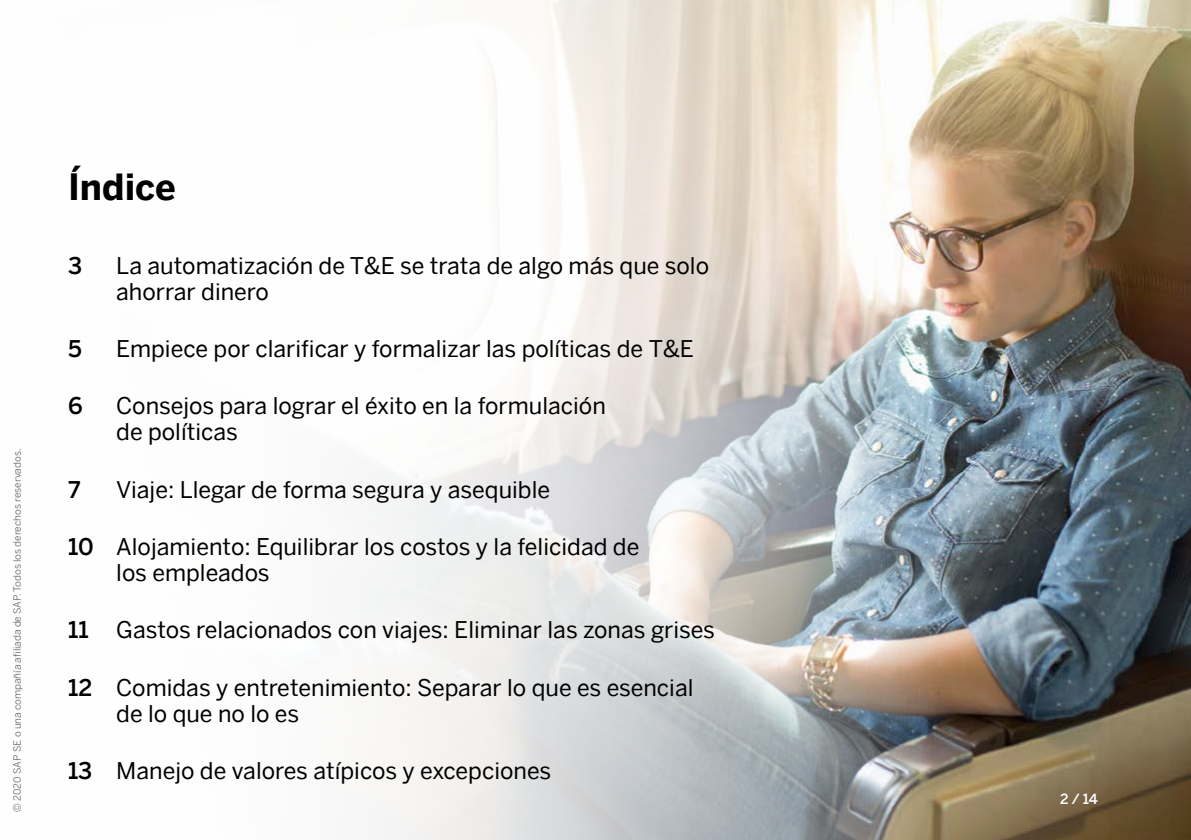
<style>
.page{position:relative;width:1191px;height:840px;background:#fff}
.page>*{position:absolute;margin:0;border:0;box-sizing:border-box;transform-origin:0 0}
.GB_A5____000_Table_o{font:700 36px "Benton Sans";color:#000}
.t1{font:23px/26px "Benton Sans";color:#000}
.t2{font:500 23px "Benton Sans";color:#000}
.GB_A5____99_Page_Num{font:500 14px "Benton Sans";color:#fff}
.GB_A5____100{font:10px "Benton Sans";color:#666}
.s1{font-weight:500}
</style>
<div class="page">
<img style="left:1108px;top:0;width:83px;height:839px">
<img style="left:360px;top:0;width:748px;height:839px">
<p class="GB_A5____100" style="left:10px;top:811px;width:364px;rotate:-90deg">© 2020 SAP SE o una compañía afiliada de SAP. Todos los derechos reservados.</p>
<p class="GB_A5____000_Table_o" style="left:68px;top:160px;width:109px">Índice</p>
<p class="t2" style="left:68px;top:245px;width:16px">3</p>
<p class="t1" style="left:116px;top:249px;width:594px">La automatización de T&amp;E se trata de algo más que solo ahorrar dinero</p>
<p class="t2" style="left:68px;top:329px;width:15px">5</p>
<p class="t1" style="left:116px;top:333px;width:579px">Empiece por clarificar y formalizar las políticas de T&amp;E</p>
<p class="t2" style="left:68px;top:386px;width:16px">6</p>
<p class="t1" style="left:116px;top:390px;width:491px">Consejos para lograr el éxito en la formulación de políticas</p>
<p class="t2" style="left:68px;top:469px;width:14px">7</p>
<p class="t1" style="left:116px;top:473px;width:435px">Viaje: Llegar de forma segura y asequible</p>
<p class="t1" style="left:116px;top:530px;width:524px;text-indent:-48px"><span class="s1">10</span> Alojamiento: Equilibrar los costos y la felicidad de los empleados</p>
<p class="t1" style="left:68px;top:613px;width:648px"><span class="s1">11</span> Gastos relacionados con viajes: Eliminar las zonas grises</p>
<p class="t1" style="left:116px;top:671px;width:579px;text-indent:-48px"><span class="s1">12</span> Comidas y entretenimiento: Separar lo que es esencial de lo que no lo es</p>
<p class="t1" style="left:68px;top:754px;width:485px"><span class="s1">13</span> Manejo de valores atípicos y excepciones</p>
<p class="GB_A5____99_Page_Num" style="left:1060px;top:786px;width:39px">2 / 14</p>
</div>
